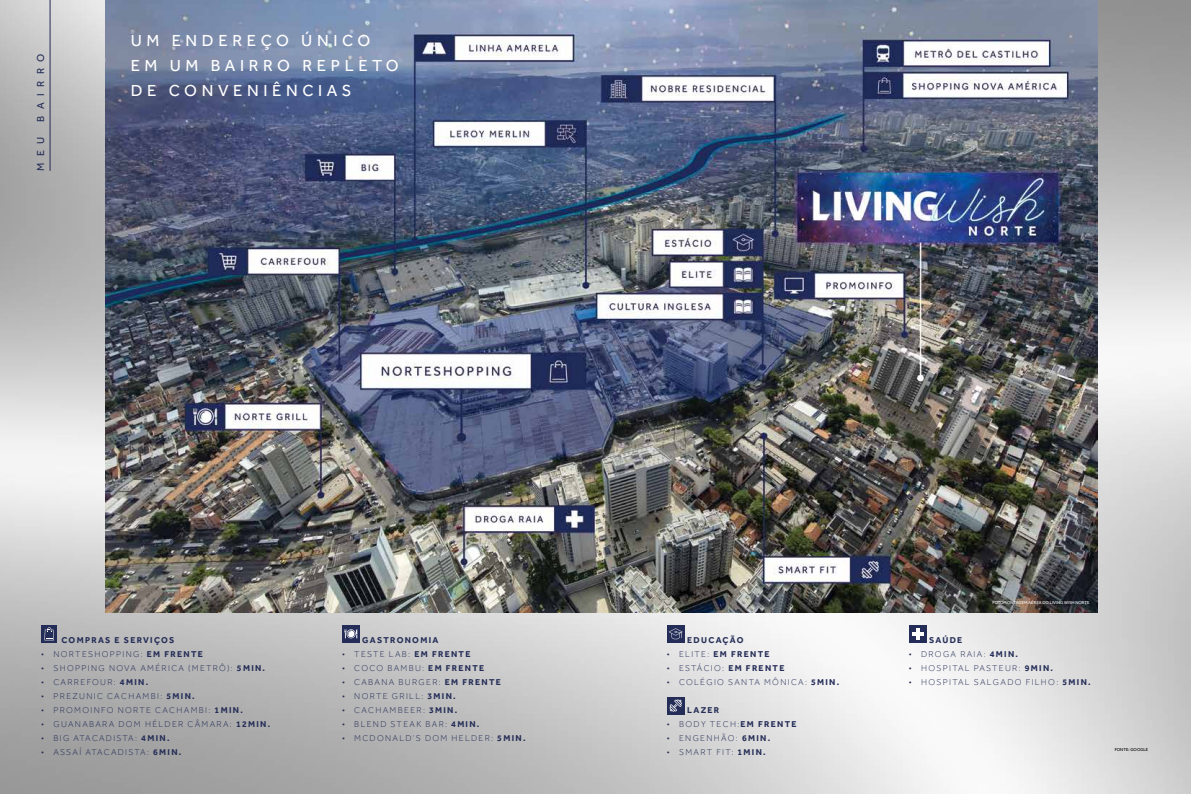
<style>
.page{position:relative;width:1191px;height:794px;background:#fff}
.page>*{position:absolute;margin:0;border:0;box-sizing:border-box;transform-origin:0 0}
.t1{font:16.5px/24.6px "Effra";letter-spacing:.28em;color:#fff}
.t2{font:10.5px "Effra";letter-spacing:.62em;color:#242d57}
.t3{font:300 8.8px "Effra";letter-spacing:.15em;color:#242d57}
.t4{font:700 8.8px "Effra";letter-spacing:.15em;color:#242d57}
.t5{font:4.4px "Effra";color:#fff}
.t6{font:4.4px "Effra";color:#000}
.s1{font-weight:700}
.s2{font-weight:300}
</style>
<div class="page">
<img style="left:0;top:0;width:1191px;height:794px">
<img style="left:105px;top:0;width:992px;height:613px">
<hr style="left:50px;top:0;width:1px;height:171px;background:#242d57">
<div style="left:41px;top:625px;width:16px;height:17px;background:#242d57"></div>
<div style="left:342px;top:625px;width:18px;height:17px;background:#242d57"></div>
<div style="left:667px;top:625px;width:17px;height:17px;background:#242d57"></div>
<div style="left:909px;top:625px;width:17px;height:17px;background:#242d57"></div>
<div style="left:667px;top:697px;width:17px;height:17px;background:#242d57"></div>
<svg style="left:44px;top:627px;width:10px;height:13px"></svg>
<svg style="left:344px;top:629px;width:13px;height:9px"></svg>
<svg style="left:669px;top:628px;width:13px;height:11px"></svg>
<svg style="left:669px;top:699px;width:13px;height:12px"></svg>
<svg style="left:916px;top:628px;width:3px;height:12px"></svg>
<hr style="left:911px;top:632px;width:12px;height:4px;background:#fff">
<p class="t2" style="left:35px;top:122px;width:70px;rotate:-90deg">BAIRRO</p>
<p class="t2" style="left:35px;top:171px;width:36px;rotate:-90deg">MEU</p>
<h1 class="t1" style="left:131px;top:28px;width:269px">UM ENDEREÇO ÚNICO<br>EM UM BAIRRO REPLETO<br>DE CONVENIÊNCIAS</h1>
<p class="t4" style="left:61px;top:634px;width:114px">COMPRAS E SERVIÇOS</p>
<p class="t3" style="left:41px;top:648px;width:163px">• NORTESHOPPING: <span class="s1">EM FRENTE</span></p>
<p class="t3" style="left:41px;top:662px;width:225px">• SHOPPING NOVA AMÉRICA (METRÔ): <span class="s1">5MIN.</span></p>
<p class="t3" style="left:41px;top:676px;width:108px">• CARREFOUR: <span class="s1">4MIN.</span></p>
<p class="t3" style="left:41px;top:690px;width:155px">• PREZUNIC CACHAMBI: <span class="s1">5MIN.</span></p>
<p class="t3" style="left:41px;top:704px;width:203px">• PROMOINFO NORTE CACHAMBI: <span class="s1">1MIN.</span></p>
<p class="t3" style="left:41px;top:718px;width:231px">• GUANABARA DOM HÉLDER CÂMARA: <span class="s1">12MIN.</span></p>
<p class="t3" style="left:41px;top:732px;width:130px">• BIG ATACADISTA: <span class="s1">4MIN.</span></p>
<p class="t3" style="left:41px;top:746px;width:142px">• ASSAÍ ATACADISTA: <span class="s1">6MIN.</span></p>
<p class="t4" style="left:362px;top:634px;width:78px">GASTRONOMIA</p>
<p class="t3" style="left:342px;top:648px;width:130px">• TESTE LAB: <span class="s1">EM FRENTE</span></p>
<p class="t3" style="left:342px;top:662px;width:144px">• COCO BAMBU: <span class="s1">EM FRENTE</span></p>
<p class="t3" style="left:342px;top:676px;width:160px">• CABANA BURGER: <span class="s1">EM FRENTE</span></p>
<p class="t3" style="left:342px;top:690px;width:115px">• NORTE GRILL: <span class="s1">3MIN.</span></p>
<p class="t3" style="left:342px;top:704px;width:117px">• CACHAMBEER: <span class="s1">3MIN.</span></p>
<p class="t3" style="left:342px;top:718px;width:139px">• BLEND STEAK BAR: <span class="s1">4MIN.</span></p>
<p class="t3" style="left:342px;top:732px;width:185px">• MCDONALD’S DOM HELDER: <span class="s1">5MIN.</span></p>
<p class="t4" style="left:687px;top:634px;width:58px">EDUCAÇÃO</p>
<p class="t4" style="left:667px;top:648px;width:104px"><span class="s2">• ELITE:</span> EM FRENTE</p>
<p class="t3" style="left:667px;top:662px;width:119px">• ESTÁCIO: <span class="s1">EM FRENTE</span></p>
<p class="t3" style="left:667px;top:676px;width:174px">• COLÉGIO SANTA MÔNICA: <span class="s1">5MIN.</span></p>
<p class="t4" style="left:687px;top:704px;width:34px">LAZER</p>
<p class="t3" style="left:667px;top:718px;width:131px">• BODY TECH:<span class="s1">EM FRENTE</span></p>
<p class="t3" style="left:667px;top:732px;width:105px">• ENGENHÃO: <span class="s1">6MIN.</span></p>
<p class="t3" style="left:667px;top:746px;width:100px">• SMART FIT: <span class="s1">1MIN.</span></p>
<p class="t5" style="left:992px;top:600px;width:99px">FOTOMONTAGEM AÉREA DO LIVING WISH NORTE</p>
<p class="t4" style="left:929px;top:634px;width:35px">SAÚDE</p>
<p class="t3" style="left:909px;top:648px;width:111px">• DROGA RAIA: <span class="s1">4MIN.</span></p>
<p class="t3" style="left:909px;top:662px;width:146px">• HOSPITAL PASTEUR: <span class="s1">9MIN.</span></p>
<p class="t3" style="left:909px;top:676px;width:183px">• HOSPITAL SALGADO FILHO: <span class="s1">5MIN.</span></p>
<p class="t6" style="left:1114px;top:747px;width:35px">FONTE: GOOGLE</p>
</div>
